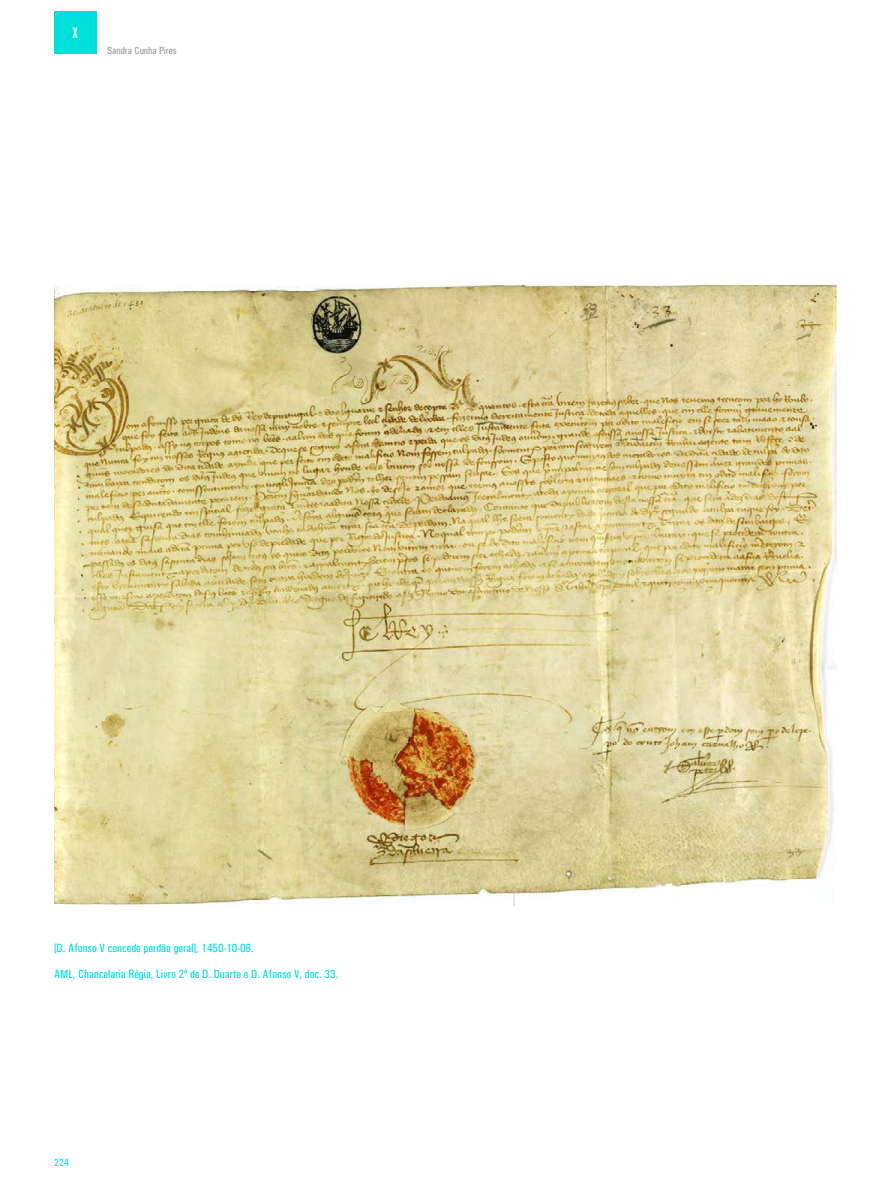
<style>
.page{position:relative;width:893px;height:1191px;background:#fff}
.page>*{position:absolute;margin:0;border:0;box-sizing:border-box;transform-origin:0 0}
.t1{font:extra-condensed 15px "Zurich BT";color:#fff}
.t2{font:500 condensed 12px "Univers";color:#00dfda}
.t3{font:500 condensed 10.5px "Univers";color:#9d9d9c}
.t4{font:500 condensed 10.5px "Univers";color:#00dfda}
</style>
<div class="page">
<div style="left:54px;top:11px;width:43px;height:43px;background:#00dfda"></div>
<img style="left:54px;top:286px;width:782px;height:619px">
<p class="t1" style="left:73px;top:24px;width:6px">X</p>
<p class="t3" style="left:107px;top:44px;width:71px">Sandra Cunha Pires</p>
<p class="t2" style="left:54px;top:940px;width:201px">[D. Afonso V concede perdão geral], 1450-10-06.</p>
<p class="t2" style="left:54px;top:967px;width:286px">AML, Chancelaria Régia, Livro 2º de D. Duarte e D. Afonso V, doc. 33.</p>
<p class="t4" style="left:54px;top:1156px;width:16px">224</p>
</div>
